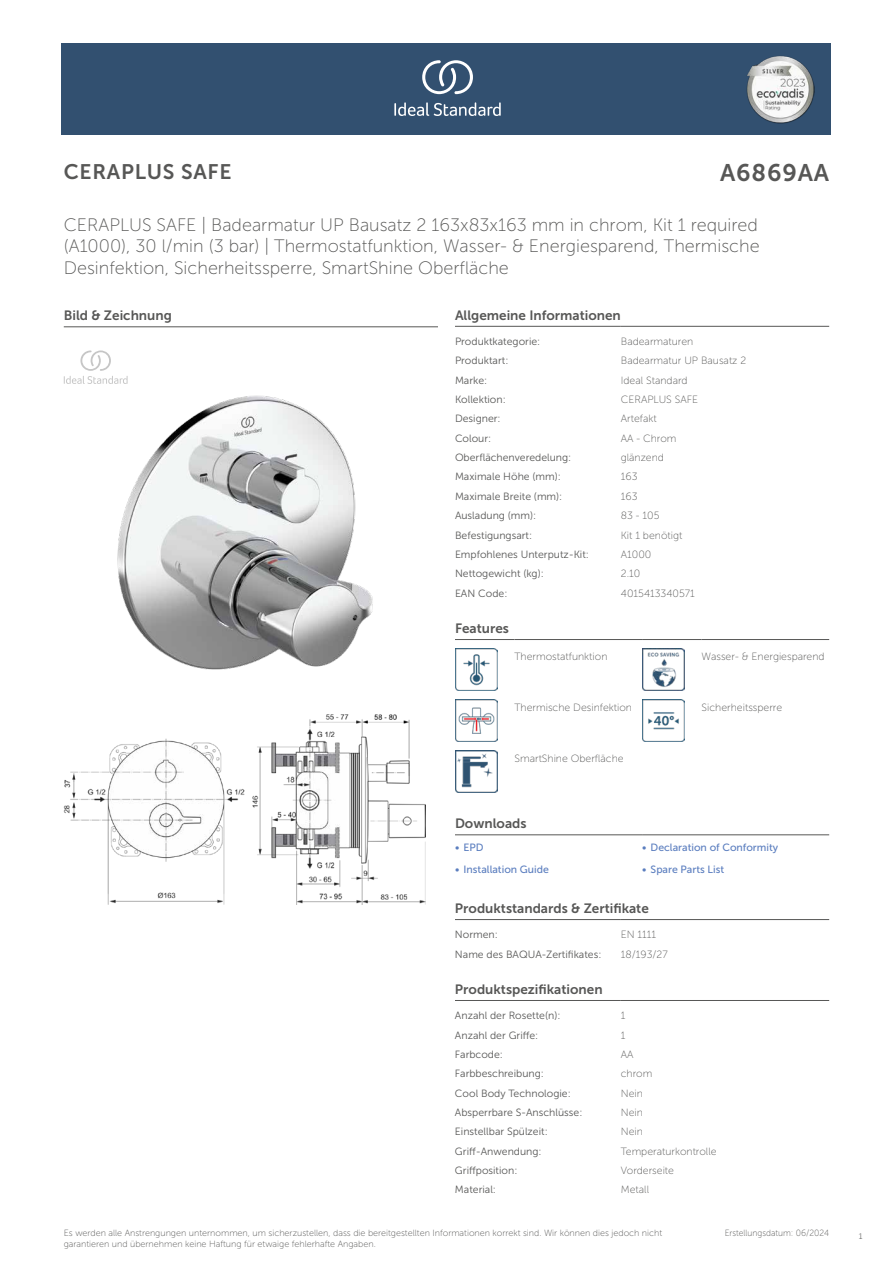
<style>
.page{position:relative;width:893px;height:1263px;background:#fff}
.page>*{position:absolute;margin:0;border:0;box-sizing:border-box;transform-origin:0 0}
.t1{font:24px "Museo Sans 700";letter-spacing:.035em;color:#575756}
.t2{font:21px "Museo Sans 700";letter-spacing:.035em;color:#575756}
.t3{font:18px/21.6px "Museo Sans 100";color:#575756;text-align:justify}
.t4{font:13.5px "Museo Sans 700";color:#575756}
.t5{font:10.5px "Museo Sans 300";color:#575756}
.t6{font:10.5px "Museo Sans 100";color:#575756}
.t7{font:10.5px "Museo Sans 500";color:#5b7ebf}
.t8{font:9px/10.8px "Museo Sans 100";color:#575756}
.t9{font:9px "Museo Sans 100";color:#575756;scale:.95 1}
.t10{font:300 9px "Calibri";color:#575756;scale:.95 1}
</style>
<div class="page">
<div style="left:62px;top:43px;width:769px;height:91px;background:#325070"></div>
<hr style="left:455px;top:326px;width:166px;height:1px;background:#575756">
<hr style="left:621px;top:326px;width:208px;height:1px;background:#575756">
<hr style="left:455px;top:639px;width:59px;height:1px;background:#575756">
<hr style="left:514px;top:639px;width:128px;height:1px;background:#575756">
<hr style="left:642px;top:639px;width:60px;height:1px;background:#575756">
<hr style="left:702px;top:639px;width:127px;height:1px;background:#575756">
<img style="left:455px;top:648px;width:42px;height:43px">
<img style="left:642px;top:648px;width:43px;height:43px">
<img style="left:455px;top:699px;width:42px;height:43px">
<img style="left:642px;top:699px;width:43px;height:43px">
<img style="left:455px;top:750px;width:42px;height:43px">
<hr style="left:455px;top:834px;width:187px;height:1px;background:#575756">
<hr style="left:642px;top:834px;width:187px;height:1px;background:#575756">
<hr style="left:455px;top:919px;width:166px;height:1px;background:#575756">
<hr style="left:621px;top:919px;width:208px;height:1px;background:#575756">
<hr style="left:455px;top:1000px;width:166px;height:1px;background:#575756">
<hr style="left:621px;top:1000px;width:208px;height:1px;background:#575756">
<img style="left:64px;top:714px;width:361px;height:190px">
<hr style="left:64px;top:327px;width:374px;height:1px;background:#575756">
<svg style="left:64px;top:350px;width:64px;height:34px"></svg>
<img style="left:117px;top:395px;width:256px;height:275px">
<svg style="left:394px;top:102px;width:107px;height:14px"></svg>
<svg style="left:422px;top:60px;width:51px;height:34px"></svg>
<img style="left:746px;top:56px;width:68px;height:67px">
<h2 class="t2" style="left:64px;top:160px;width:169px">CERAPLUS SAFE</h2>
<h1 class="t1" style="left:720px;top:160px;width:111px">A6869AA</h1>
<h3 class="t3" style="left:64px;top:214px;width:697px">CERAPLUS SAFE | Badearmatur UP Bausatz 2 163x83x163 mm in chrom, Kit 1 required (A1000), 30 l/min (3 bar) | Thermostatfunktion, Wasser- &amp; Energiesparend, Thermische Desinfektion, Sicherheitssperre, SmartShine Oberfläche</h3>
<p class="t4" style="left:64px;top:308px;width:110px">Bild &amp; Zeichnung</p>
<p class="t4" style="left:455px;top:308px;width:167px">Allgemeine Informationen</p>
<p class="t5" style="left:455px;top:336px;width:87px">Produktkategorie:</p>
<p class="t6" style="left:621px;top:336px;width:74px">Badearmaturen</p>
<p class="t5" style="left:455px;top:355px;width:55px">Produktart:</p>
<p class="t6" style="left:621px;top:355px;width:127px">Badearmatur UP Bausatz 2</p>
<p class="t5" style="left:455px;top:374px;width:34px">Marke:</p>
<p class="t6" style="left:621px;top:374px;width:68px">Ideal Standard</p>
<p class="t5" style="left:455px;top:394px;width:52px">Kollektion:</p>
<p class="t6" style="left:621px;top:394px;width:79px">CERAPLUS SAFE</p>
<p class="t5" style="left:455px;top:413px;width:47px">Designer:</p>
<p class="t6" style="left:621px;top:413px;width:37px">Artefakt</p>
<p class="t5" style="left:455px;top:432px;width:38px">Colour:</p>
<p class="t6" style="left:621px;top:433px;width:57px">AA - Chrom</p>
<p class="t5" style="left:455px;top:452px;width:118px">Oberflächenveredelung:</p>
<p class="t6" style="left:621px;top:452px;width:45px">glänzend</p>
<p class="t5" style="left:455px;top:471px;width:107px">Maximale Höhe (mm):</p>
<p class="t6" style="left:621px;top:471px;width:18px">163</p>
<p class="t5" style="left:455px;top:491px;width:109px">Maximale Breite (mm):</p>
<p class="t6" style="left:621px;top:491px;width:18px">163</p>
<p class="t5" style="left:455px;top:510px;width:83px">Ausladung (mm):</p>
<p class="t6" style="left:621px;top:510px;width:40px">83 - 105</p>
<p class="t5" style="left:455px;top:529px;width:79px">Befestigungsart:</p>
<p class="t6" style="left:621px;top:529px;width:63px">Kit 1 benötigt</p>
<p class="t5" style="left:455px;top:549px;width:135px">Empfohlenes Unterputz-Kit:</p>
<p class="t6" style="left:621px;top:549px;width:32px">A1000</p>
<p class="t5" style="left:455px;top:568px;width:90px">Nettogewicht (kg):</p>
<p class="t6" style="left:621px;top:568px;width:21px">2.10</p>
<p class="t5" style="left:455px;top:587px;width:54px">EAN Code:</p>
<p class="t6" style="left:621px;top:587px;width:76px">4015413340571</p>
<p class="t4" style="left:455px;top:621px;width:55px">Features</p>
<p class="t6" style="left:514px;top:651px;width:95px">Thermostatfunktion</p>
<p class="t6" style="left:702px;top:651px;width:125px">Wasser- &amp; Energiesparend</p>
<p class="t6" style="left:514px;top:702px;width:119px">Thermische Desinfektion</p>
<p class="t6" style="left:702px;top:702px;width:82px">Sicherheitssperre</p>
<p class="t6" style="left:514px;top:753px;width:111px">SmartShine Oberfläche</p>
<p class="t4" style="left:455px;top:816px;width:73px">Downloads</p>
<p class="t7" style="left:455px;top:842px;width:30px">• EPD</p>
<p class="t7" style="left:642px;top:842px;width:138px">• Declaration of Conformity</p>
<p class="t7" style="left:455px;top:863px;width:95px">• Installation Guide</p>
<p class="t7" style="left:642px;top:863px;width:84px">• Spare Parts List</p>
<p class="t4" style="left:455px;top:901px;width:195px">Produktstandards &amp; Zertifikate</p>
<p class="t5" style="left:455px;top:929px;width:44px">Normen:</p>
<p class="t6" style="left:621px;top:929px;width:37px">EN 1111</p>
<p class="t5" style="left:455px;top:948px;width:148px">Name des BAQUA-Zertifikates:</p>
<p class="t6" style="left:621px;top:948px;width:48px">18/193/27</p>
<p class="t4" style="left:455px;top:982px;width:149px">Produktspezifikationen</p>
<p class="t5" style="left:455px;top:1010px;width:107px">Anzahl der Rosette(n):</p>
<p class="t6" style="left:621px;top:1010px;width:6px">1</p>
<p class="t5" style="left:455px;top:1029px;width:85px">Anzahl der Griffe:</p>
<p class="t6" style="left:621px;top:1029px;width:6px">1</p>
<p class="t5" style="left:455px;top:1048px;width:49px">Farbcode:</p>
<p class="t6" style="left:621px;top:1049px;width:14px">AA</p>
<p class="t5" style="left:455px;top:1068px;width:90px">Farbbeschreibung:</p>
<p class="t6" style="left:621px;top:1068px;width:33px">chrom</p>
<p class="t5" style="left:455px;top:1087px;width:117px">Cool Body Technologie:</p>
<p class="t6" style="left:621px;top:1087px;width:24px">Nein</p>
<p class="t5" style="left:455px;top:1107px;width:129px">Absperrbare S-Anschlüsse:</p>
<p class="t6" style="left:621px;top:1107px;width:24px">Nein</p>
<p class="t5" style="left:455px;top:1126px;width:94px">Einstellbar Spülzeit:</p>
<p class="t6" style="left:621px;top:1126px;width:24px">Nein</p>
<p class="t5" style="left:455px;top:1145px;width:88px">Griff-Anwendung:</p>
<p class="t6" style="left:621px;top:1145px;width:97px">Temperaturkontrolle</p>
<p class="t5" style="left:455px;top:1165px;width:64px">Griffposition:</p>
<p class="t6" style="left:621px;top:1165px;width:55px">Vorderseite</p>
<p class="t5" style="left:455px;top:1184px;width:43px">Material:</p>
<p class="t6" style="left:621px;top:1184px;width:30px">Metall</p>
<p class="t8" style="left:64px;top:1227px;width:600px">Es werden alle Anstrengungen unternommen, um sicherzustellen, dass die bereitgestellten Informationen korrekt sind. Wir können dies jedoch nicht garantieren und übernehmen keine Haftung für etwaige fehlerhafte Angaben.</p>
<p class="t9" style="left:725px;top:1228px;width:111px">Erstellungsdatum: 06/2024</p>
<p class="t10" style="left:858px;top:1230px;width:6px">1</p>
</div>
